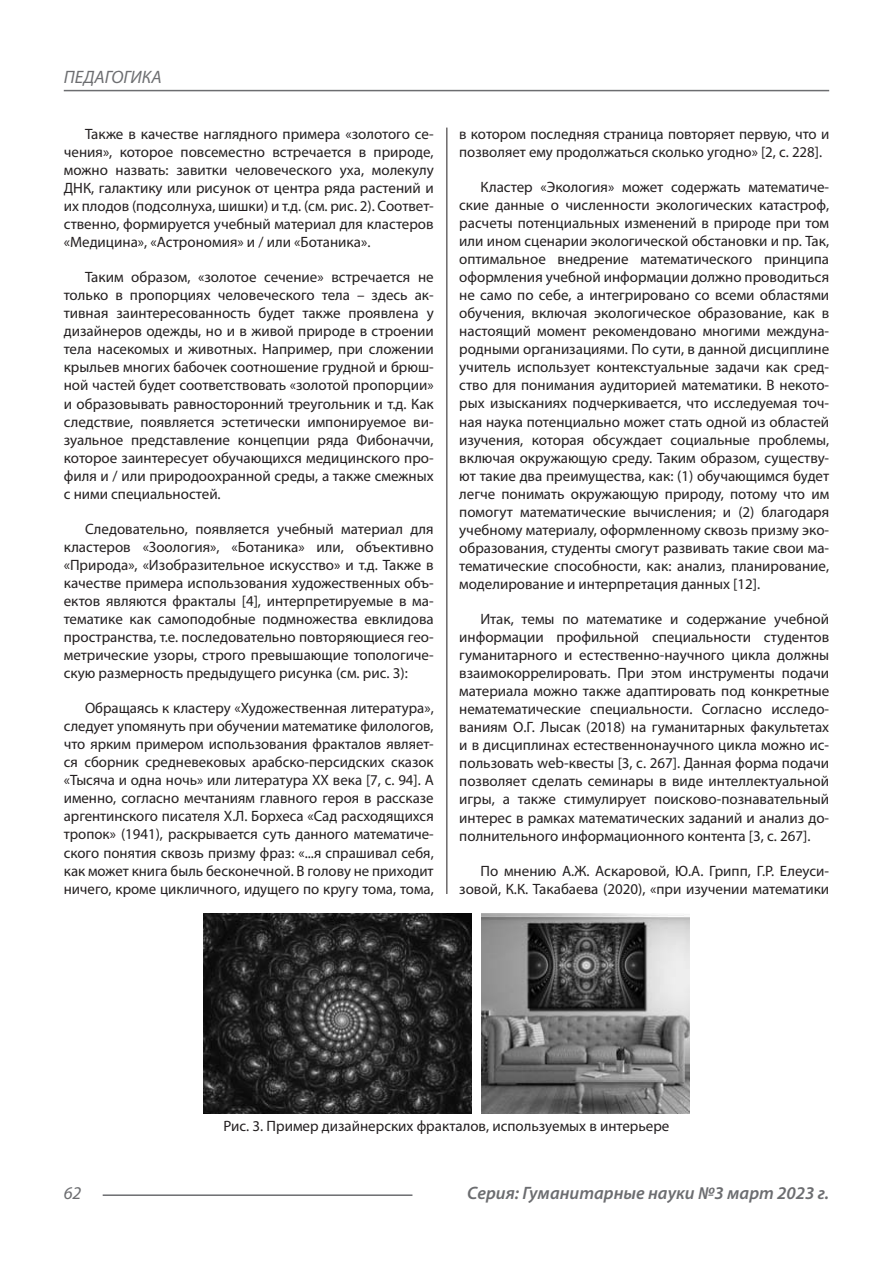
<style>
.page{position:relative;width:893px;height:1263px;background:#fff}
.page>*{position:absolute;margin:0;border:0;box-sizing:border-box;transform-origin:0 0}
.t1{font:italic 600 18px "Myriad Pro";color:#6c6d70}
.t2{font:italic 18px "Myriad Pro";color:#6c6d70}
.Статья_текст{font:15px/18px "Myriad Pro";color:#231f20;text-align:justify}
</style>
<div class="page">
<hr style="left:446px;top:128px;width:1px;height:1007px;background:#231f20">
<hr style="left:103px;top:1194px;width:309px;height:2px;background:#6c6d70">
<hr style="left:64px;top:90px;width:765px;height:1px;background:#6c6d70">
<div style="left:441px;top:894px;width:10px;height:242px;background:#fff"></div>
<img style="left:204px;top:913px;width:267px;height:200px">
<img style="left:481px;top:913px;width:208px;height:200px">
<p class="t2" style="left:64px;top:66px;width:100px">ПЕДАГОГИКА</p>
<p class="Статья_текст" style="left:64px;top:125px;width:371px;text-indent:21px">Также в качестве наглядного примера «золотого се&shy;чения», которое повсеместно встречается в природе, можно назвать: завитки человеческого уха, молекулу ДНК, галактику или рисунок от центра ряда растений и их плодов (подсолнуха, шишки) и т.д. (см. рис. 2). Соответ&shy;ственно, формируется учебный материал для кластеров «Медицина», «Астрономия» и / или «Ботаника».</p>
<p class="Статья_текст" style="left:64px;top:268px;width:371px;text-indent:21px">Таким образом, «золотое сечение» встречается не только в пропорциях человеческого тела – здесь ак&shy;тивная заинтересованность будет также проявлена у дизайнеров одежды, но и в живой природе в строении тела насекомых и животных. Например, при сложении крыльев многих бабочек соотношение грудной и брюш&shy;ной частей будет соответствовать «золотой пропорции» и образовывать равносторонний треугольник и т.д. Как следствие, появляется эстетически импонируемое ви&shy;зуальное представление концепции ряда Фибоначчи, которое заинтересует обучающихся медицинского про&shy;филя и / или природоохранной среды, а также смежных с ними специальностей.</p>
<p class="Статья_текст" style="left:64px;top:519px;width:371px;text-indent:21px">Следовательно, появляется учебный материал для кластеров «Зоология», «Ботаника» или, объективно «Природа», «Изобразительное искусство» и т.д. Также в качестве примера использования художественных объ&shy;ектов являются фракталы [4], интерпретируемые в ма&shy;тематике как самоподобные подмножества евклидова пространства, т.е. последовательно повторяющиеся гео&shy;метрические узоры, строго превышающие топологиче&shy;скую размерность предыдущего рисунка (см. рис. 3):</p>
<p class="Статья_текст" style="left:64px;top:699px;width:371px;text-indent:21px">Обращаясь к кластеру «Художественная литература», следует упомянуть при обучении математике филологов, что ярким примером использования фракталов являет&shy;ся сборник средневековых арабско-персидских сказок «Тысяча и одна ночь» или литература ХХ века [7, с. 94]. А именно, согласно мечтаниям главного героя в рассказе аргентинского писателя Х.Л. Борхеса «Сад расходящихся тропок» (1941), раскрывается суть данного математиче&shy;ского понятия сквозь призму фраз: «...я спрашивал себя, как может книга быль бесконечной. В голову не приходит ничего, кроме цикличного, идущего по кругу тома, тома,</p>
<p class="Статья_текст" style="left:459px;top:125px;width:371px">в котором последняя страница повторяет первую, что и позволяет ему продолжаться сколько угодно» [2, с. 228].</p>
<p class="Статья_текст" style="left:459px;top:178px;width:371px;text-indent:21px">Кластер «Экология» может содержать математиче&shy;ские данные о численности экологических катастроф, расчеты потенциальных изменений в природе при том или ином сценарии экологической обстановки и пр. Так, оптимальное внедрение математического принципа оформления учебной информации должно проводиться не само по себе, а интегрировано со всеми областями обучения, включая экологическое образование, как в настоящий момент рекомендовано многими междуна&shy;родными организациями. По сути, в данной дисциплине учитель использует контекстуальные задачи как сред&shy;ство для понимания аудиторией математики. В некото&shy;рых изысканиях подчеркивается, что исследуемая точ&shy;ная наука потенциально может стать одной из областей изучения, которая обсуждает социальные проблемы, включая окружающую среду. Таким образом, существу&shy;ют такие два преимущества, как: (1) обучающимся будет легче понимать окружающую природу, потому что им помогут математические вычисления; и (2) благодаря учебному материалу, оформленному сквозь призму эко&shy;образования, студенты смогут развивать такие свои ма&shy;тематические способности, как: анализ, планирование, моделирование и интерпретация данных [12].</p>
<p class="Статья_текст" style="left:459px;top:610px;width:371px;text-indent:21px">Итак, темы по математике и содержание учебной информации профильной специальности студентов гуманитарного и естественно-научного цикла должны взаимокоррелировать. При этом инструменты подачи материала можно также адаптировать под конкретные нематематические специальности. Согласно исследо&shy;ваниям О.Г. Лысак (2018) на гуманитарных факультетах и в дисциплинах естественнонаучного цикла можно ис&shy;пользовать web-квесты [3, с. 267]. Данная форма подачи позволяет сделать семинары в виде интеллектуальной игры, а также стимулирует поисково-познавательный интерес в рамках математических заданий и анализ до&shy;полнительного информационного контента [3, с. 267].</p>
<p class="Статья_текст" style="left:459px;top:861px;width:371px;text-align:right">По мнению А.Ж. Аскаровой, Ю.А. Грипп, Г.Р. Елеуси&shy;зовой, К.К. Такабаева (2020), «при изучении математики</p>
<p class="Статья_текст" style="left:224px;top:1117px;width:447px">Рис. 3. Пример дизайнерских фракталов, используемых в интерьере</p>
<p class="t2" style="left:64px;top:1182px;width:19px">62</p>
<p class="t1" style="left:467px;top:1182px;width:363px">Серия: Гуманитарные науки №3 март 2023 г.</p>
</div>
